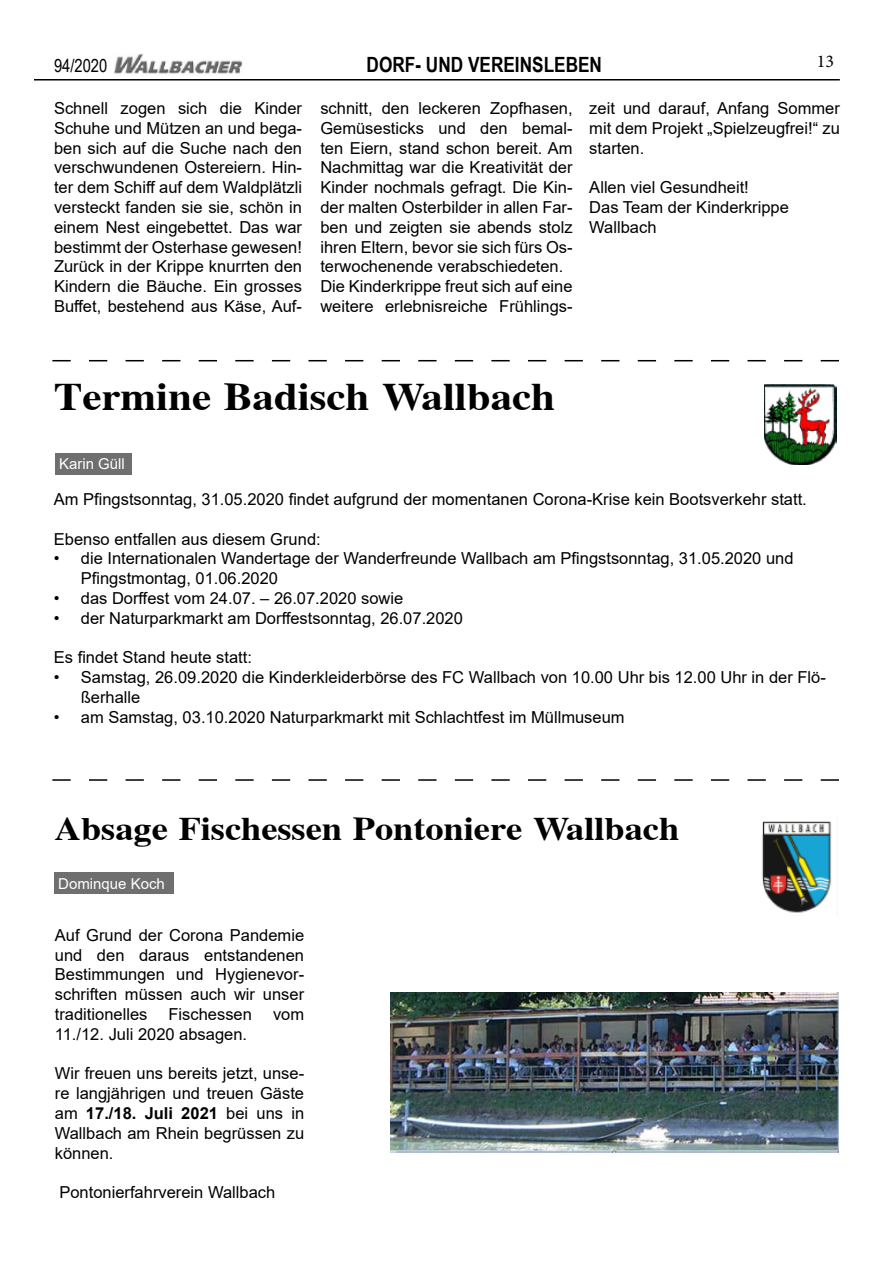
<style>
.page{position:relative;width:893px;height:1263px;background:#fff}
.page>*{position:absolute;margin:0;border:0;box-sizing:border-box;transform-origin:0 0}
.t1{font:700 39px "Cardiff";color:#000;scale:1.1 1}
.t2{font:700 33px "Cardiff";color:#000;scale:1.1 1}
.t3{font:700 21px "Arial Narrow";color:#000}
.t4{font:18px "Arial Narrow";color:#000}
.t5{font:18px "Minion Pro";color:#000}
.t6{font:16.5px/19.8px "Arial";color:#000;text-align:justify}
.t7{font:15px "Arial";color:#fff}
.s1{font-weight:700}
</style>
<div class="page">
<img style="left:114px;top:54px;width:128px;height:20px">
<img style="left:762px;top:821px;width:70px;height:92px">
<img style="left:390px;top:993px;width:449px;height:159px">
<div style="left:54px;top:872px;width:119px;height:22px;background:#706f6f"></div>
<svg style="left:52px;top:360px;width:787px;height:1px"></svg>
<svg style="left:52px;top:779px;width:787px;height:2px"></svg>
<div style="left:55px;top:453px;width:76px;height:22px;background:#706f6f"></div>
<img style="left:764px;top:385px;width:73px;height:79px">
<hr style="left:34px;top:79px;width:806px;height:2px;background:#000">
<p class="t4" style="left:54px;top:52px;width:55px">94/2020</p>
<p class="t3" style="left:367px;top:49px;width:237px">DORF- UND VEREINSLEBEN</p>
<p class="t5" style="left:817px;top:49px;width:19px">13</p>
<p class="t6" style="left:54px;top:98px;width:250px">Schnell zogen sich die Kinder Schuhe und Mützen an und bega&shy;ben sich auf die Suche nach den verschwundenen Ostereiern. Hin&shy;ter dem Schiff auf dem Waldplätzli versteckt fanden sie sie, schön in einem Nest eingebettet. Das war bestimmt der Osterhase gewesen!<br>Zurück in der Krippe knurrten den Kindern die Bäuche. Ein grosses Buffet, bestehend aus Käse, Auf-</p>
<p class="t6" style="left:320px;top:98px;width:254px;text-align:left">schnitt, den leckeren Zopfhasen, Gemüsesticks und den bemal&shy;ten Eiern, stand schon bereit. Am Nachmittag war die Kreativität der Kinder nochmals gefragt. Die Kin&shy;der malten Osterbilder in allen Far&shy;ben und zeigten sie abends stolz ihren Eltern, bevor sie sich fürs Os&shy;terwochenende verabschiedeten.<br>Die Kinderkrippe freut sich auf eine weitere erlebnisreiche Frühlings-</p>
<p class="t6" style="left:589px;top:98px;width:252px">zeit und darauf, Anfang Sommer mit dem Projekt „Spielzeugfrei!“ zu starten.</p>
<p class="t6" style="left:589px;top:177px;width:201px;text-align:left">Allen viel Gesundheit!<br>Das Team der Kinderkrippe<br>Wallbach</p>
<h1 class="t1" style="left:54px;top:374px;width:457px">Termine Badisch Wallbach</h1>
<p class="t7" style="left:59px;top:454px;width:67px">Karin Güll</p>
<p class="t6" style="left:54px;top:489px;width:754px">Am Pfingstsonntag, 31.05.2020 findet aufgrund der momentanen Corona-Krise kein Bootsverkehr statt.</p>
<p class="t6" style="left:54px;top:529px;width:268px">Ebenso entfallen aus diesem Grund:</p>
<p class="t6" style="left:81px;top:548px;width:714px;text-indent:-27px">• die Internationalen Wandertage der Wanderfreunde Wallbach am Pfingstsonntag, 31.05.2020 und<br>Pfingstmontag, 01.06.2020</p>
<p class="t6" style="left:54px;top:588px;width:351px">• das Dorffest vom 24.07. – 26.07.2020 sowie</p>
<p class="t6" style="left:54px;top:608px;width:411px">• der Naturparkmarkt am Dorffestsonntag, 26.07.2020</p>
<p class="t6" style="left:54px;top:647px;width:200px">Es findet Stand heute statt:</p>
<p class="t6" style="left:81px;top:667px;width:747px;text-indent:-27px">• Samstag, 26.09.2020 die Kinderkleiderbörse des FC Wallbach von 10.00 Uhr bis 12.00 Uhr in der Flö&shy;ßerhalle</p>
<p class="t6" style="left:54px;top:707px;width:572px">• am Samstag, 03.10.2020 Naturparkmarkt mit Schlachtfest im Müllmuseum</p>
<h2 class="t2" style="left:55px;top:809px;width:569px">Absage Fischessen Pontoniere Wallbach</h2>
<p class="t7" style="left:58px;top:873px;width:108px">Dominque Koch</p>
<p class="t6" style="left:55px;top:925px;width:251px">Auf Grund der Corona Pandemie und den daraus entstandenen Bestimmungen und Hygienevor&shy;schriften müssen auch wir unser traditionelles</p>
<p class="t6" style="left:169px;top:1004px;width:85px">Fischessen</p>
<p class="t6" style="left:273px;top:1004px;width:33px">vom</p>
<p class="t6" style="left:55px;top:1024px;width:194px">11./12. Juli 2020 absagen.</p>
<p class="t6" style="left:55px;top:1063px;width:251px">Wir freuen uns bereits jetzt, unse&shy;re langjährigen und treuen Gäste am <span class="s1">17./18. Juli 2021</span> bei uns in Wallbach am Rhein begrüssen zu können.</p>
<p class="t6" style="left:59px;top:1182px;width:217px">Pontonierfahrverein Wallbach</p>
</div>
